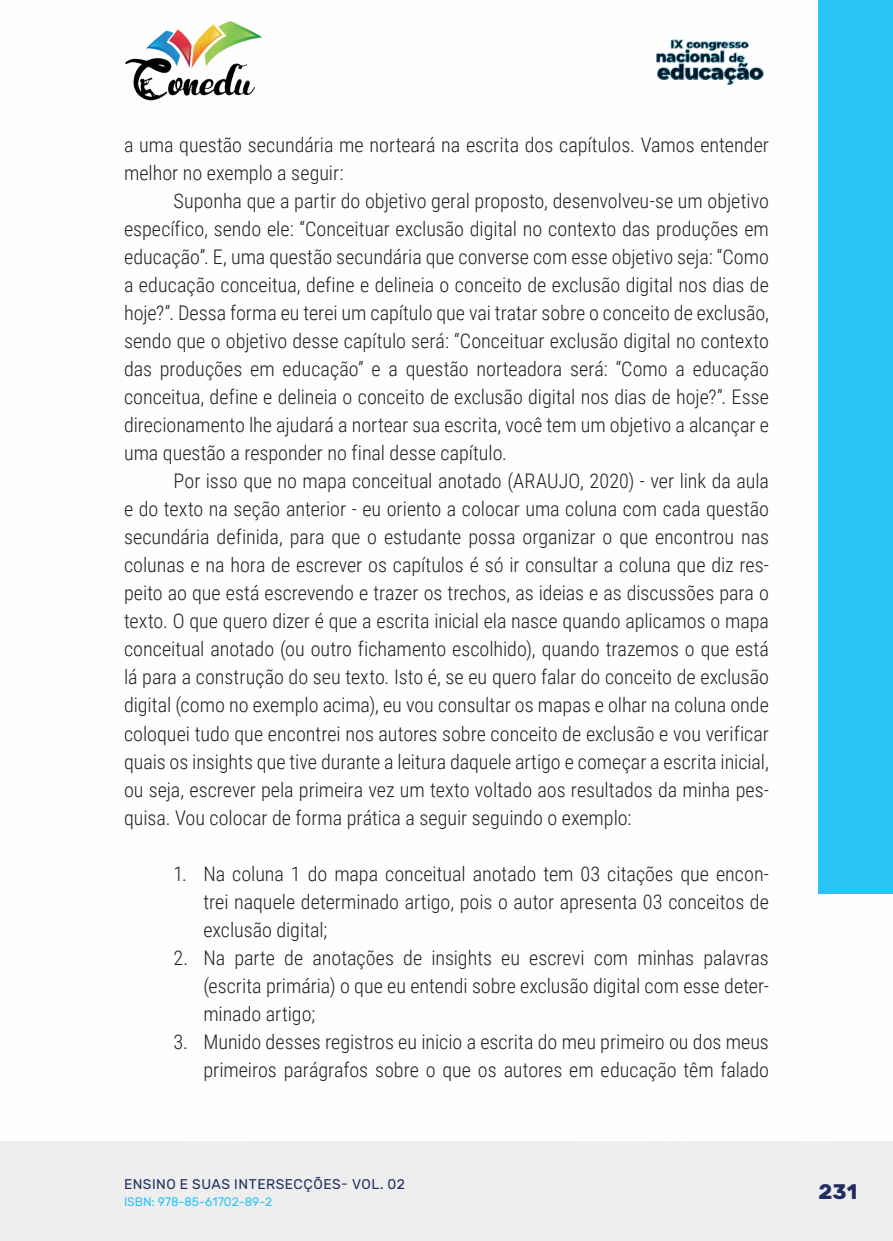
<style>
.page{position:relative;width:893px;height:1241px;background:#fff}
.page>*{position:absolute;margin:0;border:0;box-sizing:border-box;transform-origin:0 0}
.t1{font:700 21px "Rubik";color:#202d5e}
._9_CORPO{font:300 20.12px/28px "Roboto Condensed";color:#231f20;text-align:justify}
.t2{font:14px "Rubik";letter-spacing:.035em;color:#202d5e}
.t3{font:12.25px "Rubik";color:#29c4f3}
</style>
<div class="page">
<div style="left:0;top:1141px;width:893px;height:99px;background:#eeeeef"></div>
<img style="left:125px;top:20px;width:137px;height:81px">
<img style="left:656px;top:39px;width:108px;height:46px">
<div style="left:819px;top:0;width:74px;height:893px;background:#29c4f3"></div>
<p class="_9_CORPO" style="left:124px;top:130px;width:646px">a uma questão secundária me norteará na escrita dos capítulos. Vamos entender melhor no exemplo a seguir:</p>
<p class="_9_CORPO" style="left:124px;top:186px;width:646px;text-indent:50px">Suponha que a partir do objetivo geral proposto, desenvolveu-se um objetivo específico, sendo ele: “Conceituar exclusão digital no contexto das produções em educação”. E, uma questão secundária que converse com esse objetivo seja: “Como a educação conceitua, define e delineia o conceito de exclusão digital nos dias de hoje?”. Dessa forma eu terei um capítulo que vai tratar sobre o conceito de exclusão, sendo que o objetivo desse capítulo será: “Conceituar exclusão digital no contexto das produções em educação” e a questão norteadora será: “Como a educação conceitua, define e delineia o conceito de exclusão digital nos dias de hoje?”. Esse direcionamento lhe ajudará a nortear sua escrita, você tem um objetivo a alcançar e uma questão a responder no final desse capítulo.</p>
<p class="_9_CORPO" style="left:124px;top:466px;width:646px;text-indent:50px">Por isso que no mapa conceitual anotado (ARAUJO, 2020) - ver link da aula e do texto na seção anterior - eu oriento a colocar uma coluna com cada questão secundária definida, para que o estudante possa organizar o que encontrou nas colunas e na hora de escrever os capítulos é só ir consultar a coluna que diz res&shy;peito ao que está escrevendo e trazer os trechos, as ideias e as discussões para o texto. O que quero dizer é que a escrita inicial ela nasce quando aplicamos o mapa conceitual anotado (ou outro fichamento escolhido), quando trazemos o que está lá para a construção do seu texto. Isto é, se eu quero falar do conceito de exclusão digital (como no exemplo acima), eu vou consultar os mapas e olhar na coluna onde coloquei tudo que encontrei nos autores sobre conceito de exclusão e vou verificar quais os insights que tive durante a leitura daquele artigo e começar a escrita inicial, ou seja, escrever pela primeira vez um texto voltado aos resultados da minha pes&shy;quisa. Vou colocar de forma prática a seguir seguindo o exemplo:</p>
<p class="_9_CORPO" style="left:203px;top:858px;width:567px;text-indent:-30px">1. Na coluna 1 do mapa conceitual anotado tem 03 citações que encon&shy;trei naquele determinado artigo, pois o autor apresenta 03 conceitos de exclusão digital;</p>
<p class="_9_CORPO" style="left:203px;top:942px;width:567px;text-indent:-30px">2. Na parte de anotações de insights eu escrevi com minhas palavras (escrita primária) o que eu entendi sobre exclusão digital com esse deter&shy;minado artigo;</p>
<p class="_9_CORPO" style="left:174px;top:1026px;width:597px;text-align:right">3. Munido desses registros eu inicio a escrita do meu primeiro ou dos meus primeiros parágrafos sobre o que os autores em educação têm falado</p>
<p class="t2" style="left:124px;top:1175px;width:282px">ENSINO E SUAS INTERSECÇÕES- VOL. 02</p>
<p class="t3" style="left:124px;top:1194px;width:150px">ISBN: 978-85-61702-89-2</p>
<p class="t1" style="left:819px;top:1179px;width:40px">231</p>
</div>
